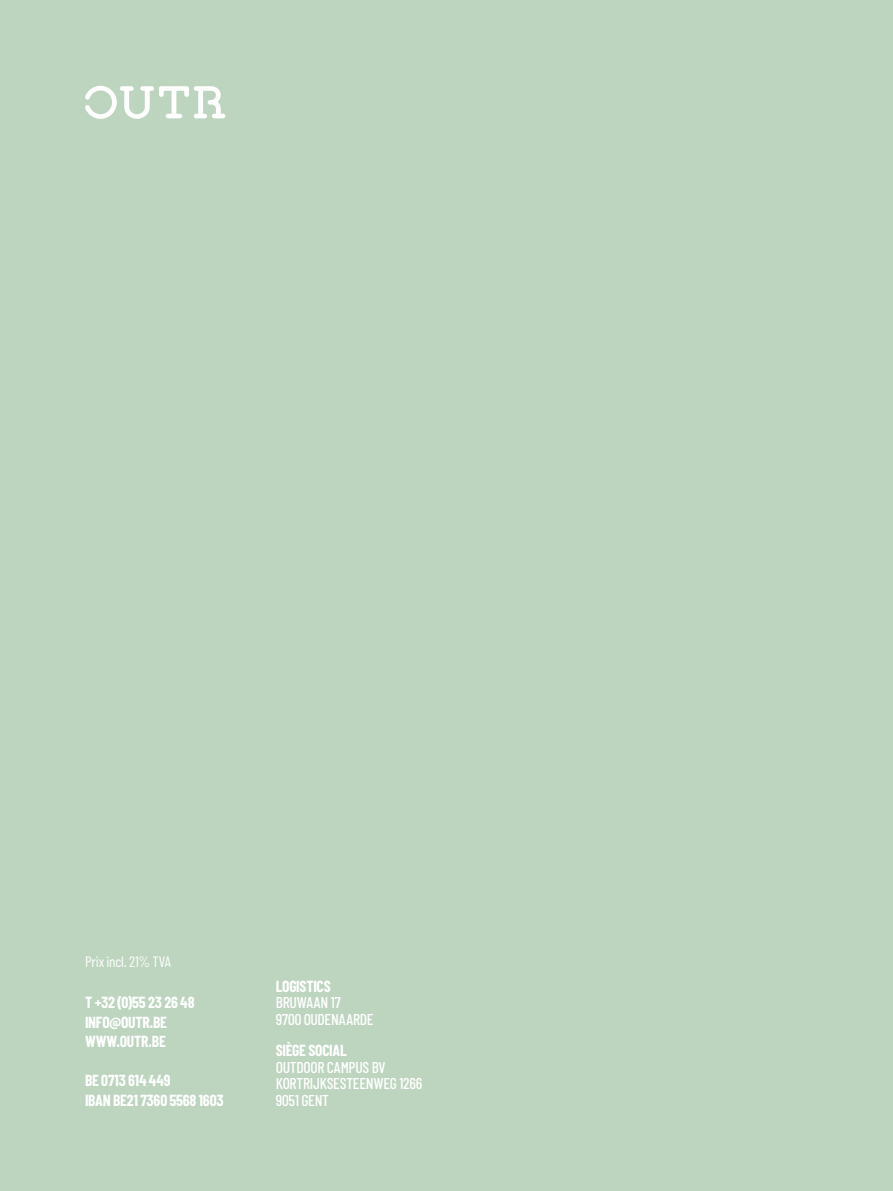
<style>
.page{position:relative;width:893px;height:1191px;background:#bdd4bf}
.page>*{position:absolute;margin:0;border:0;box-sizing:border-box;transform-origin:0 0}
.t1{font:700 15.6px/19.6px "Barlow Condensed";letter-spacing:-.015em;color:#fff}
.t2{font:500 15.6px/16.6px "Barlow Condensed";letter-spacing:-.015em;color:#fff}
.t3{font:15px "Barlow Condensed";letter-spacing:-.01em;color:#fff}
</style>
<div class="page">
<svg style="left:85px;top:86px;width:140px;height:33px"></svg>
<p class="t3" style="left:85px;top:952px;width:88px">Prix incl. 21% TVA</p>
<p class="t1" style="left:85px;top:992px;width:111px">T +32 (0)55 23 26 48<br>INFO@OUTR.BE<br>WWW.OUTR.BE</p>
<p class="t1" style="left:85px;top:1070px;width:140px">BE 0713 614 449<br>IBAN BE21 7360 5568 1603</p>
<p class="t1" style="left:276px;top:975px;width:56px">LOGISTICS</p>
<p class="t2" style="left:276px;top:993px;width:99px">BRUWAAN 17<br>9700 OUDENAARDE</p>
<p class="t1" style="left:276px;top:1040px;width:73px">SIÈGE SOCIAL</p>
<p class="t2" style="left:276px;top:1058px;width:148px">OUTDOOR CAMPUS BV<br>KORTRIJKSESTEENWEG 1266<br>9051 GENT</p>
</div>
